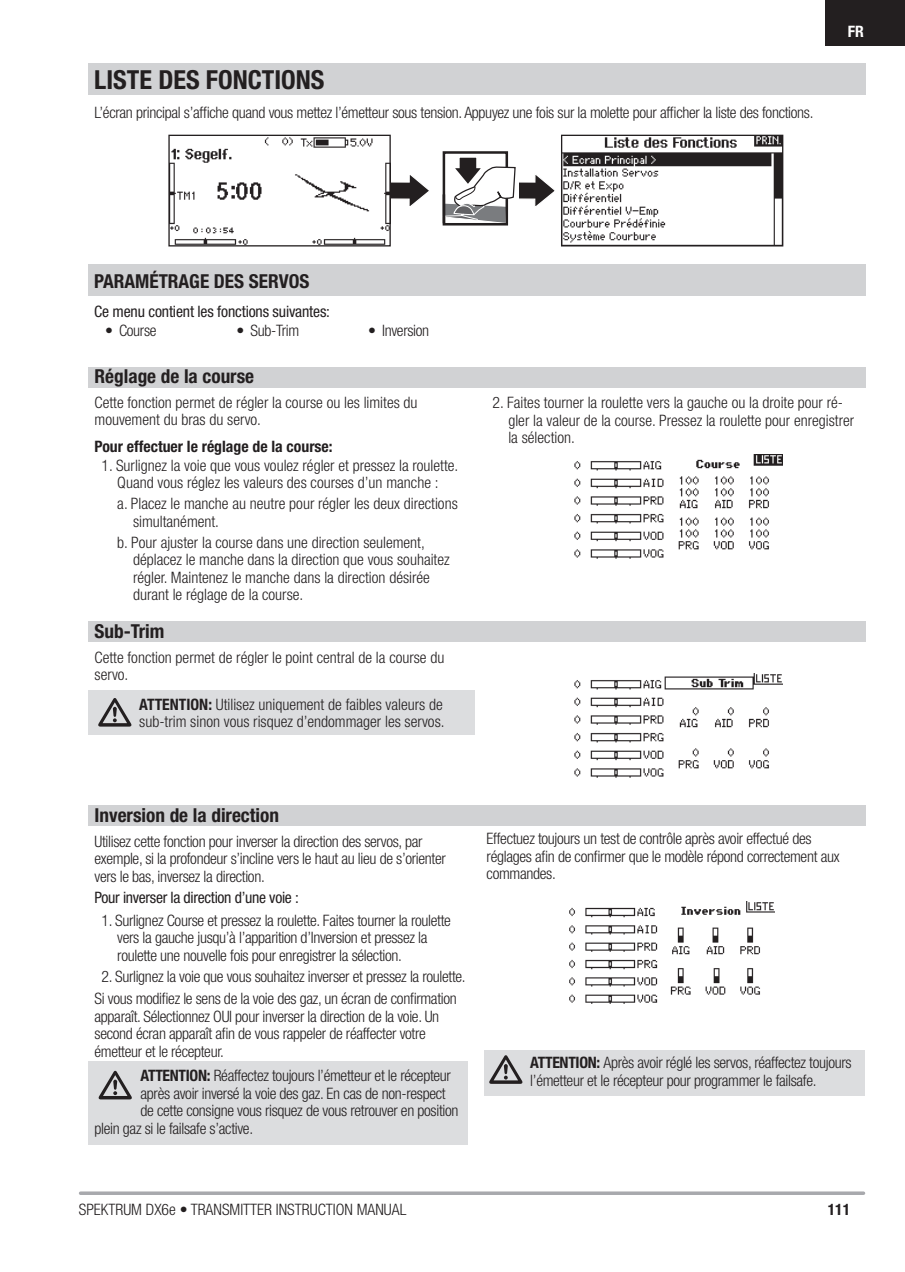
<style>
.page{position:relative;width:905px;height:1272px;background:#fff}
.page>*{position:absolute;margin:0;border:0;box-sizing:border-box;transform-origin:0 0}
.t1{font:700 condensed 26.25px "Helvetica Neue LT Std";color:#231f20}
.t2{font:700 condensed 19.25px "Helvetica Neue LT Std";color:#231f20}
.t3{font:300 condensed 15.75px/17.5px "Helvetica Neue LT Std";letter-spacing:-.02em;color:#231f20}
.t4{font:300 condensed 15.75px/17.5px "Helvetica Neue LT Std";color:#231f20}
.t5{font:condensed 15.75px "Helvetica Neue LT Std";letter-spacing:-.01em;color:#231f20}
.t6{font:700 condensed 15.75px "Helvetica Neue LT Std";color:#231f20}
.t7{font:700 condensed 15.75px "Helvetica Neue LT Std";color:#fff}
.s1{font-weight:700}
</style>
<div class="page">
<svg style="left:80px;top:1191px;width:783px;height:4px;background:#b2b3b6"></svg>
<div style="left:825px;top:0;width:80px;height:45px;background:#231f20"></div>
<svg style="left:391px;top:175px;width:38px;height:31px"></svg>
<div style="left:442px;top:151px;width:66px;height:74px;border:3px solid #231f20"></div>
<svg style="left:442px;top:154px;width:113px;height:70px"></svg>
<hr style="left:442px;top:194px;width:3px;height:29px;background:#231f20">
<div style="left:88px;top:264px;width:777px;height:31px;background:#d1d2d4"></div>
<div style="left:88px;top:368px;width:777px;height:20px;background:#d1d2d4"></div>
<div style="left:88px;top:621px;width:777px;height:21px;background:#d1d2d4"></div>
<div style="left:88px;top:805px;width:777px;height:21px;background:#d1d2d4"></div>
<div style="left:88px;top:1061px;width:380px;height:84px;background:#dcdddf"></div>
<div style="left:88px;top:690px;width:386px;height:44px;background:#dcdddf"></div>
<div style="left:484px;top:1050px;width:380px;height:46px;background:#dcdddf"></div>
<img style="left:574px;top:673px;width:208px;height:105px">
<svg style="left:99px;top:1071px;width:33px;height:28px"></svg>
<svg style="left:98px;top:698px;width:33px;height:28px"></svg>
<svg style="left:489px;top:1055px;width:33px;height:29px"></svg>
<div style="left:88px;top:63px;width:777px;height:31px;background:#d1d2d4"></div>
<img style="left:170px;top:137px;width:219px;height:107px">
<div style="left:168px;top:135px;width:223px;height:111px;border:1px solid #231f20"></div>
<img style="left:563px;top:137px;width:218px;height:107px">
<div style="left:561px;top:135px;width:222px;height:111px;border:1px solid #231f20"></div>
<img style="left:574px;top:455px;width:208px;height:104px">
<img style="left:569px;top:901px;width:205px;height:103px">
<h1 class="t1" style="left:94px;top:70px;width:232px">LISTE DES FONCTIONS</h1>
<p class="t3" style="left:94px;top:105px;width:720px">L’écran principal s’affiche quand vous mettez l’émetteur sous tension. Appuyez une fois sur la molette pour afficher la liste des fonctions.</p>
<p class="t7" style="left:847px;top:26px;width:18px">FR</p>
<p class="t2" style="left:94px;top:274px;width:217px">PARAMÉTRAGE DES SERVOS</p>
<p class="t5" style="left:94px;top:306px;width:237px">Ce menu contient les fonctions suivantes:</p>
<p class="t3" style="left:105px;top:323px;width:53px">• Course</p>
<p class="t3" style="left:237px;top:323px;width:64px">• Sub-Trim</p>
<p class="t3" style="left:368px;top:323px;width:63px">• Inversion</p>
<p class="t2" style="left:94px;top:369px;width:161px">Réglage de la course</p>
<p class="t4" style="left:94px;top:395px;width:324px">Cette fonction permet de régler la course ou les limites du mouvement du bras du servo.</p>
<p class="t6" style="left:94px;top:440px;width:239px">Pour effectuer le réglage de la course:</p>
<p class="t4" style="left:101px;top:458px;width:358px;text-align:center">1. Surlignez la voie que vous voulez régler et pressez la roulette.<br>Quand vous réglez les valeurs des courses d’un manche :</p>
<p class="t4" style="left:133px;top:497px;width:326px;text-indent:-16px">a. Placez le manche au neutre pour régler les deux directions simultanément.</p>
<p class="t4" style="left:133px;top:535px;width:318px;text-indent:-16px">b. Pour ajuster la course dans une direction seulement, déplacez le manche dans la direction que vous souhaitez régler. Maintenez le manche dans la direction désirée durant le réglage de la course.</p>
<p class="t2" style="left:94px;top:624px;width:71px">Sub-Trim</p>
<p class="t4" style="left:94px;top:650px;width:351px">Cette fonction permet de régler le point central de la course du servo.</p>
<p class="t4" style="left:139px;top:697px;width:307px"><span class="s1">ATTENTION:</span> Utilisez uniquement de faibles valeurs de sub-trim sinon vous risquez d’endommager les servos.</p>
<p class="t4" style="left:508px;top:395px;width:347px;text-indent:-16px">2. Faites tourner la roulette vers la gauche ou la droite pour ré&shy;gler la valeur de la course. Pressez la roulette pour enregistrer la sélection.</p>
<p class="t2" style="left:94px;top:808px;width:186px">Inversion de la direction</p>
<p class="t3" style="left:94px;top:834px;width:353px">Utilisez cette fonction pour inverser la direction des servos, par exemple, si la profondeur s’incline vers le haut au lieu de s’orienter vers le bas, inversez la direction.</p>
<p class="t5" style="left:94px;top:891px;width:206px">Pour inverser la direction d’une voie :</p>
<p class="t3" style="left:117px;top:913px;width:335px;text-indent:-16px">1. Surlignez Course et pressez la roulette. Faites tourner la roulette vers la gauche jusqu’à l’apparition d’Inversion et pressez la roulette une nouvelle fois pour enregistrer la sélection.</p>
<p class="t3" style="left:94px;top:966px;width:373px;line-height:22.8px;text-align:center">2. Surlignez la voie que vous souhaitez inverser et pressez la roulette.<br>Si vous modifiez le sens de la voie des gaz, un écran de confirmation</p>
<p class="t3" style="left:94px;top:1009px;width:346px">apparaît. Sélectionnez OUI pour inverser la direction de la voie. Un second écran apparaît afin de vous rappeler de réaffecter votre émetteur et le récepteur.</p>
<p class="t3" style="left:140px;top:1068px;width:312px"><span class="s1">ATTENTION:</span> Réaffectez toujours l’émetteur et le récepteur</p>
<p class="t3" style="left:140px;top:1086px;width:306px">après avoir inversé la voie des gaz. En cas de non-respect</p>
<p class="t3" style="left:140px;top:1103px;width:319px">de cette consigne vous risquez de vous retrouver en position</p>
<p class="t3" style="left:95px;top:1121px;width:160px">plein gaz si le failsafe s’active.</p>
<p class="t3" style="left:486px;top:831px;width:354px">Effectuez toujours un test de contrôle après avoir effectué des réglages afin de confirmer que le modèle répond correctement aux commandes.</p>
<p class="t3" style="left:530px;top:1055px;width:323px"><span class="s1">ATTENTION:</span> Après avoir réglé les servos, réaffectez toujours l’émetteur et le récepteur pour programmer le failsafe.</p>
<p class="t4" style="left:79px;top:1202px;width:329px">SPEKTRUM DX6e • TRANSMITTER INSTRUCTION MANUAL</p>
<p class="t6" style="left:827px;top:1203px;width:24px">111</p>
</div>
